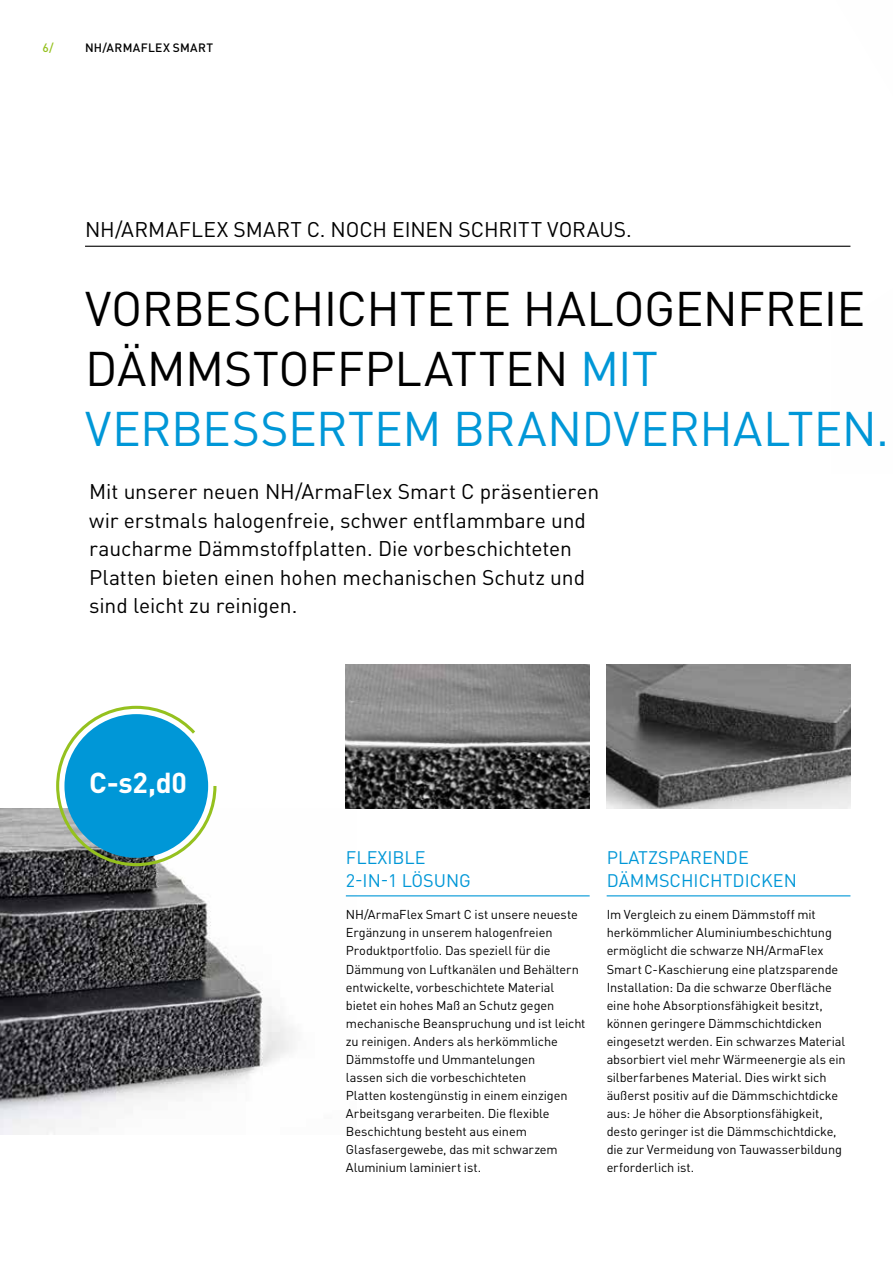
<style>
.page{position:relative;width:893px;height:1263px;background:#fff}
.page>*{position:absolute;margin:0;border:0;box-sizing:border-box;transform-origin:0 0}
.t1{font:48px/60px "DIN Pro";letter-spacing:-.01em;color:#000}
.t2{font:700 28.5px "DIN Pro";color:#fff}
.t3{font:21px/28.5px "DIN Pro";letter-spacing:-.005em;color:#000}
.t4{font:18px/22.5px "DIN Pro";color:#0097d7}
.t5{font:12.75px/18px "DIN Pro";letter-spacing:-.005em;color:#000}
.t6{font:500 12px "DIN Pro";letter-spacing:.035em;color:#000}
.t7{font:500 12px "DIN Pro";color:#95c11f}
.s1{color:#0097d7}
</style>
<div class="page">
<img style="left:0;top:809px;width:356px;height:325px">
<hr style="left:607px;top:895px;width:243px;height:1px;background:#0097d7">
<hr style="left:346px;top:895px;width:244px;height:1px;background:#0097d7">
<hr style="left:85px;top:246px;width:765px;height:1px;background:#000">
<img style="left:346px;top:664px;width:244px;height:144px">
<img style="left:607px;top:664px;width:243px;height:144px">
<svg style="left:55px;top:705px;width:163px;height:163px"></svg>
<p class="t7" style="left:43px;top:38px;width:13px">6/</p>
<p class="t6" style="left:85px;top:38px;width:130px">NH/ARMAFLEX SMART</p>
<h3 class="t3" style="left:85px;top:214px;width:548px">NH/ARMAFLEX SMART C. NOCH EINEN SCHRITT VORAUS.</h3>
<h1 class="t1" style="left:85px;top:275px;width:805px">VORBESCHICHTETE HALOGENFREIE<br>DÄMMSTOFFPLATTEN <span class="s1">MIT<br>VERBESSERTEM BRANDVERHALTEN.</span></h1>
<h3 class="t3" style="left:89px;top:476px;width:511px">Mit unserer neuen NH/ArmaFlex Smart C präsentieren wir erstmals halogenfreie, schwer entflammbare und raucharme Dämmstoffplatten. Die vorbeschichteten Platten bieten einen hohen mechanischen Schutz und sind leicht zu reinigen.</h3>
<h2 class="t2" style="left:89px;top:760px;width:99px">C-s2,d0</h2>
<h3 class="t4" style="left:346px;top:845px;width:127px">FLEXIBLE<br>2-IN-1 LÖSUNG</h3>
<p class="t5" style="left:346px;top:905px;width:241px">NH/ArmaFlex Smart C ist unsere neueste Ergänzung in unserem halogenfreien Produktportfolio. Das speziell für die Dämmung von Luftkanälen und Behältern entwickelte, vorbeschichtete Material bietet ein hohes Maß an Schutz gegen mechanische Beanspruchung und ist leicht zu reinigen. Anders als herkömmliche Dämmstoffe und Ummantelungen<br>lassen sich die vorbeschichteten<br>Platten kostengünstig in einem einzigen Arbeitsgang verarbeiten. Die flexible Beschichtung besteht aus einem Glasfasergewebe, das mit schwarzem Aluminium laminiert ist.</p>
<h3 class="t4" style="left:607px;top:845px;width:192px">PLATZSPARENDE<br>DÄMMSCHICHTDICKEN</h3>
<p class="t5" style="left:607px;top:905px;width:241px">Im Vergleich zu einem Dämmstoff mit herkömmlicher Aluminiumbeschichtung ermöglicht die schwarze NH/ArmaFlex Smart C-Kaschierung eine platzsparende Installation: Da die schwarze Oberfläche eine hohe Absorptionsfähigkeit besitzt, können geringere Dämmschichtdicken eingesetzt werden. Ein schwarzes Material absorbiert viel mehr Wärmeenergie als ein silberfarbenes Material. Dies wirkt sich äußerst positiv auf die Dämmschichtdicke aus: Je höher die Absorptionsfähigkeit, desto geringer ist die Dämmschichtdicke, die zur Vermeidung von Tauwasserbildung erforderlich ist.</p>
</div>
